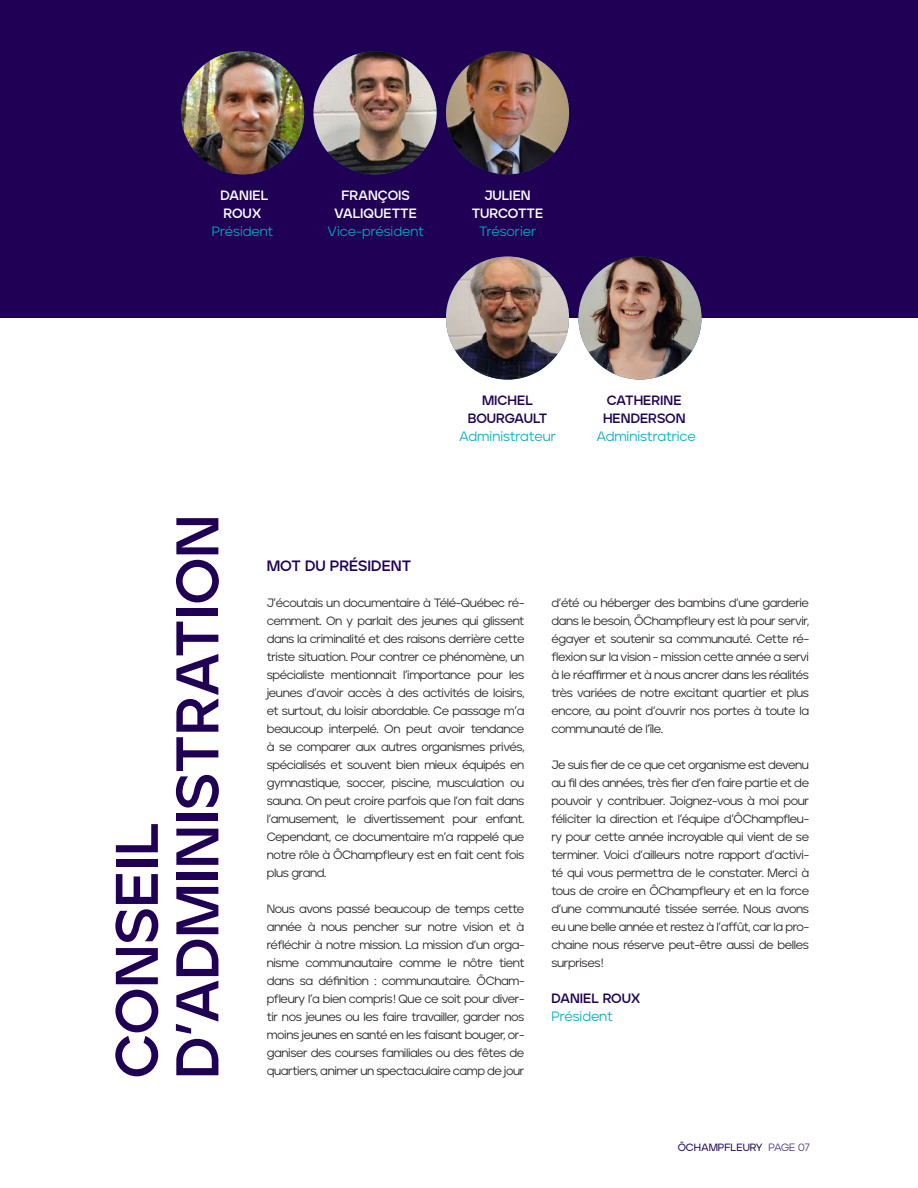
<style>
.page{position:relative;width:918px;height:1188px;background:#fff}
.page>*{position:absolute;margin:0;border:0;box-sizing:border-box;transform-origin:0 0}
.t1{font:700 60px/60.6px "Jeko";color:#1f0054}
.t2{font:700 15px "Jeko";color:#1f0054}
.t3{font:13.5px "Jeko";color:#00adc2}
.t4{font:700 13.5px/18px "Jeko";color:#1f0054;text-align:center}
.t5{font:700 13.5px/18px "Jeko";color:#fff;text-align:center}
.t6{font:12px/18px "Jeko";letter-spacing:-.03em;color:#231f20;text-align:justify}
.t7{font:500 10.5px "Jeko";color:#1f0054}
.s1{font-weight:300}
</style>
<div class="page">
<div style="left:0;top:0;width:918px;height:318px;background:#1f0054"></div>
<img style="left:181px;top:51px;width:123px;height:123px;border-radius:62px">
<img style="left:314px;top:51px;width:123px;height:123px;border-radius:62px">
<img style="left:446px;top:256px;width:123px;height:124px;border-radius:62px">
<img style="left:446px;top:51px;width:123px;height:123px;border-radius:62px">
<img style="left:578px;top:256px;width:124px;height:124px;border-radius:62px">
<p class="t5" style="left:221px;top:186px;width:49px;text-align:left">DANIEL<br>ROUX</p>
<p class="t3" style="left:212px;top:224px;width:63px">Président</p>
<p class="t5" style="left:334px;top:186px;width:84px">FRANÇOIS<br>VALIQUETTE</p>
<p class="t3" style="left:328px;top:224px;width:98px">Vice-président</p>
<p class="t5" style="left:472px;top:186px;width:73px">JULIEN<br>TURCOTTE</p>
<p class="t3" style="left:479px;top:224px;width:59px">Trésorier</p>
<p class="t4" style="left:468px;top:392px;width:81px">MICHEL<br>BOURGAULT</p>
<p class="t3" style="left:459px;top:429px;width:98px">Administrateur</p>
<p class="t4" style="left:603px;top:392px;width:84px;text-align:left">CATHERINE<br>HENDERSON</p>
<p class="t3" style="left:596px;top:429px;width:101px">Administratrice</p>
<h1 class="t1" style="left:106px;top:1078px;width:565px;rotate:-90deg">CONSEIL<br>D’ADMINISTRATION</h1>
<p class="t2" style="left:267px;top:557px;width:146px">MOT DU PRÉSIDENT</p>
<p class="t6" style="left:267px;top:594px;width:259px">J’écoutais un documentaire à Télé-Québec ré&shy;cemment. On y parlait des jeunes qui glissent dans la criminalité et des raisons derrière cette triste situation. Pour contrer ce phénomène, un spécialiste mentionnait l’importance pour les jeunes d’avoir accès à des activités de loisirs, et surtout, du loisir abordable. Ce passage m’a beaucoup interpelé. On peut avoir tendance à se comparer aux autres organismes privés, spécialisés et souvent bien mieux équipés en gymnastique, soccer, piscine, musculation ou sauna. On peut croire parfois que l’on fait dans l’amusement, le divertissement pour enfant.<br>Cependant, ce documentaire m’a rappelé que notre rôle à ÔChampfleury est en fait cent fois plus grand.</p>
<p class="t6" style="left:267px;top:900px;width:259px">Nous avons passé beaucoup de temps cette année à nous pencher sur notre vision et à réfléchir à notre mission. La mission d’un orga&shy;nisme communautaire comme le nôtre tient dans sa définition : communautaire. ÔCham&shy;pfleury l’a bien compris! Que ce soit pour diver&shy;tir nos jeunes ou les faire travailler, garder nos moins jeunes en santé en les faisant bouger, or&shy;ganiser des courses familiales ou des fêtes de quartiers, animer un spectaculaire camp de jour</p>
<p class="t6" style="left:551px;top:594px;width:259px">d’été ou héberger des bambins d’une garderie dans le besoin, ÔChampfleury est là pour servir, égayer et soutenir sa communauté. Cette ré&shy;flexion sur la vision - mission cette année a servi à le réaffirmer et à nous ancrer dans les réalités très variées de notre excitant quartier et plus encore, au point d’ouvrir nos portes à toute la communauté de l’île.</p>
<p class="t6" style="left:551px;top:756px;width:259px">Je suis fier de ce que cet organisme est devenu au fil des années, très fier d’en faire partie et de pouvoir y contribuer. Joignez-vous à moi pour féliciter la direction et l’équipe d’ÔChampfleu&shy;ry pour cette année incroyable qui vient de se terminer. Voici d’ailleurs notre rapport d’activi&shy;té qui vous permettra de le constater. Merci à tous de croire en ÔChampfleury et en la force d’une communauté tissée serrée. Nous avons eu une belle année et restez à l’affût, car la pro&shy;chaine nous réserve peut-être aussi de belles surprises!</p>
<p class="t4" style="left:551px;top:989px;width:91px">DANIEL ROUX</p>
<p class="t3" style="left:551px;top:1009px;width:63px">Président</p>
<p class="t7" style="left:678px;top:1141px;width:134px">ÔCHAMPFLEURY <span class="s1">PAGE 07</span></p>
</div>
